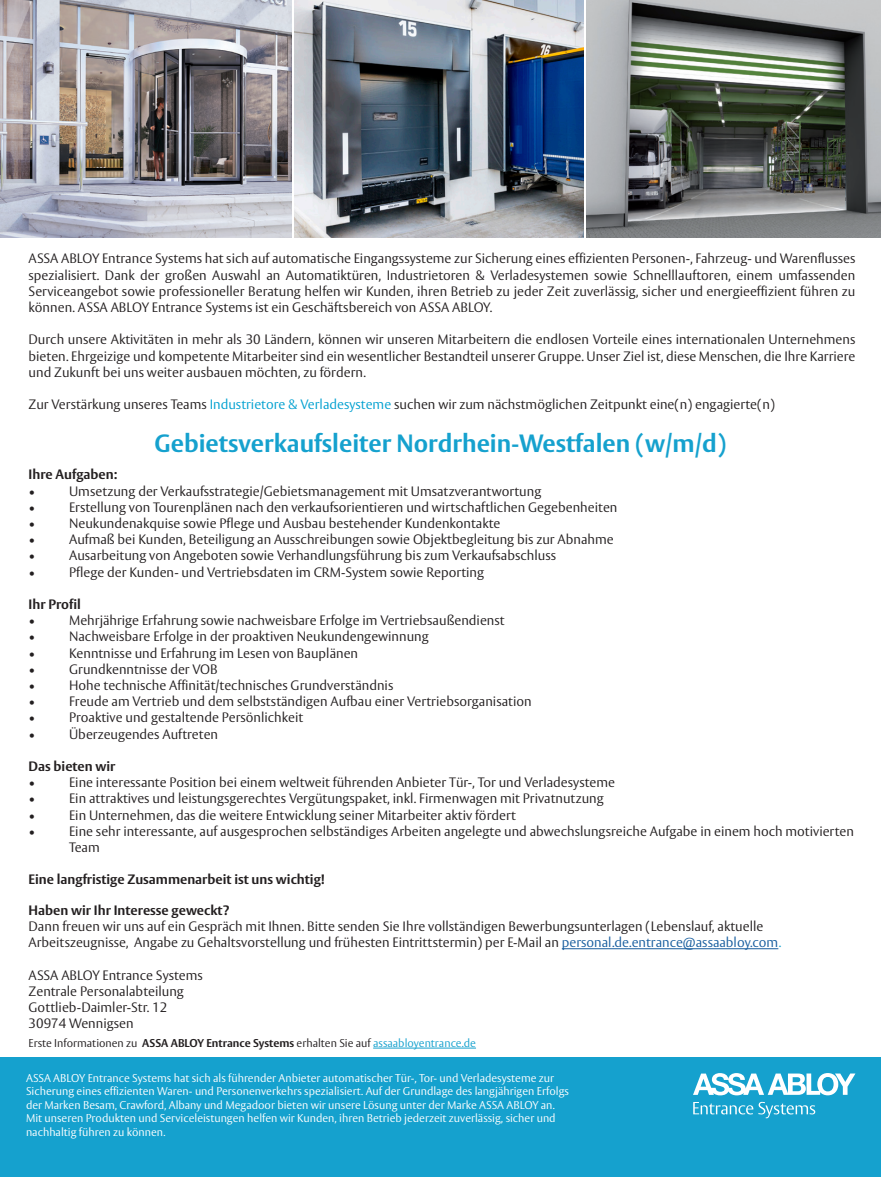
<style>
.page{position:relative;width:881px;height:1177px;background:#fff}
.page>*{position:absolute;margin:0;border:0;box-sizing:border-box;transform-origin:0 0}
.t1{font:700 24.75px "ASSA Vesta";color:#15a1ce}
.t2{font:300 13.5px/16.2px "ASSA Vesta";color:#231f20;text-align:justify}
.t3{font:700 13.5px "ASSA Vesta";color:#231f20}
.t4{font:300 11.25px/13.5px "ASSA Vesta";color:#fff}
.t5{font:300 11.25px "ASSA Vesta";color:#231f20}
.s1{color:#00a0d0}
.s2{color:#175d9e}
.s3{color:#15a1ce}
.s4{font-weight:700}
</style>
<div class="page">
<img style="left:294px;top:0;width:289px;height:237px">
<img style="left:0;top:0;width:291px;height:237px">
<img style="left:586px;top:0;width:294px;height:237px">
<div style="left:0;top:1057px;width:880px;height:120px;background:#15a1ce"></div>
<hr style="left:373px;top:1047px;width:103px;height:1px;background:#15a1ce">
<hr style="left:561px;top:948px;width:217px;height:1px;background:#175d9e">
<svg style="left:693px;top:1073px;width:162px;height:22px"></svg>
<svg style="left:693px;top:1102px;width:122px;height:16px"></svg>
<p class="t2" style="left:29px;top:251px;width:828px">ASSA ABLOY Entrance Systems hat sich auf automatische Eingangssysteme zur Sicherung eines effizienten Personen-, Fahrzeug- und Warenflusses spezialisiert. Dank der großen Auswahl an Automatiktüren, Industrietoren &amp; Verladesystemen sowie Schnelllauftoren, einem umfassenden Serviceangebot sowie professioneller Beratung helfen wir Kunden, ihren Betrieb zu jeder Zeit zuverlässig, sicher und energieeffizient führen zu können. ASSA ABLOY Entrance Systems ist ein Geschäftsbereich von ASSA ABLOY.</p>
<p class="t2" style="left:29px;top:332px;width:828px">Durch unsere Aktivitäten in mehr als 30 Ländern, können wir unseren Mitarbeitern die endlosen Vorteile eines internationalen Unternehmens bieten. Ehrgeizige und kompetente Mitarbeiter sind ein wesentlicher Bestandteil unserer Gruppe. Unser Ziel ist, diese Menschen, die Ihre Karriere und Zukunft bei uns weiter ausbauen möchten, zu fördern.</p>
<p class="t2" style="left:29px;top:397px;width:747px">Zur Verstärkung unseres Teams <span class="s1">Industrietore &amp; Verladesysteme</span> suchen wir zum nächstmöglichen Zeitpunkt eine(n) engagierte(n)</p>
<p class="t1" style="left:154px;top:428px;width:573px">Gebietsverkaufsleiter Nordrhein-Westfalen (w/m/d)</p>
<p class="t3" style="left:29px;top:466px;width:90px">Ihre Aufgaben:</p>
<p class="t2" style="left:29px;top:483px;width:8px">•</p>
<p class="t2" style="left:69px;top:483px;width:473px">Umsetzung der Verkaufsstrategie/Gebietsmanagement mit Umsatzverantwortung</p>
<p class="t2" style="left:29px;top:499px;width:8px">•</p>
<p class="t2" style="left:69px;top:499px;width:549px">Erstellung von Tourenplänen nach den verkaufsorientieren und wirtschaftlichen Gegebenheiten</p>
<p class="t2" style="left:29px;top:516px;width:8px">•</p>
<p class="t2" style="left:69px;top:516px;width:433px">Neukundenakquise sowie Pflege und Ausbau bestehender Kundenkontakte</p>
<p class="t2" style="left:29px;top:532px;width:8px">•</p>
<p class="t2" style="left:69px;top:532px;width:546px">Aufmaß bei Kunden, Beteiligung an Ausschreibungen sowie Objektbegleitung bis zur Abnahme</p>
<p class="t2" style="left:29px;top:548px;width:8px">•</p>
<p class="t2" style="left:69px;top:548px;width:488px">Ausarbeitung von Angeboten sowie Verhandlungsführung bis zum Verkaufsabschluss</p>
<p class="t2" style="left:29px;top:564px;width:8px">•</p>
<p class="t2" style="left:69px;top:564px;width:416px">Pflege der Kunden- und Vertriebsdaten im CRM-System sowie Reporting</p>
<p class="t3" style="left:29px;top:596px;width:54px">Ihr Profil</p>
<p class="t2" style="left:29px;top:613px;width:8px">•</p>
<p class="t2" style="left:69px;top:613px;width:437px">Mehrjährige Erfahrung sowie nachweisbare Erfolge im Vertriebsaußendienst</p>
<p class="t2" style="left:29px;top:629px;width:8px">•</p>
<p class="t2" style="left:69px;top:629px;width:361px">Nachweisbare Erfolge in der proaktiven Neukundengewinnung</p>
<p class="t2" style="left:29px;top:645px;width:8px">•</p>
<p class="t2" style="left:69px;top:645px;width:290px">Kenntnisse und Erfahrung im Lesen von Bauplänen</p>
<p class="t2" style="left:29px;top:661px;width:8px">•</p>
<p class="t2" style="left:69px;top:661px;width:150px">Grundkenntnisse der VOB</p>
<p class="t2" style="left:29px;top:678px;width:8px">•</p>
<p class="t2" style="left:69px;top:678px;width:325px">Hohe technische Affinität/technisches Grundverständnis</p>
<p class="t2" style="left:29px;top:694px;width:8px">•</p>
<p class="t2" style="left:69px;top:694px;width:464px">Freude am Vertrieb und dem selbstständigen Aufbau einer Vertriebsorganisation</p>
<p class="t2" style="left:29px;top:710px;width:8px">•</p>
<p class="t2" style="left:69px;top:710px;width:235px">Proaktive und gestaltende Persönlichkeit</p>
<p class="t2" style="left:29px;top:726px;width:8px">•</p>
<p class="t2" style="left:69px;top:726px;width:150px">Überzeugendes Auftreten</p>
<p class="t3" style="left:29px;top:758px;width:88px">Das bieten wir</p>
<p class="t2" style="left:29px;top:775px;width:8px">•</p>
<p class="t2" style="left:69px;top:775px;width:547px">Eine interessante Position bei einem weltweit führenden Anbieter Tür-, Tor und Verladesysteme</p>
<p class="t2" style="left:29px;top:791px;width:8px">•</p>
<p class="t2" style="left:69px;top:791px;width:536px">Ein attraktives und leistungsgerechtes Vergütungspaket, inkl. Firmenwagen mit Privatnutzung</p>
<p class="t2" style="left:29px;top:807px;width:8px">•</p>
<p class="t2" style="left:69px;top:807px;width:448px">Ein Unternehmen, das die weitere Entwicklung seiner Mitarbeiter aktiv fördert</p>
<p class="t2" style="left:29px;top:823px;width:8px">•</p>
<p class="t2" style="left:69px;top:823px;width:786px">Eine sehr interessante, auf ausgesprochen selbständiges Arbeiten angelegte und abwechslungsreiche Aufgabe in einem hoch motivierten<br>Team</p>
<p class="t3" style="left:29px;top:871px;width:298px">Eine langfristige Zusammenarbeit ist uns wichtig!</p>
<p class="t3" style="left:29px;top:902px;width:202px">Haben wir Ihr Interesse geweckt?</p>
<p class="t2" style="left:29px;top:919px;width:753px">Dann freuen wir uns auf ein Gespräch mit Ihnen. Bitte senden Sie Ihre vollständigen Bewerbungsunterlagen (Lebenslauf, aktuelle<br>Arbeitszeugnisse, Angabe zu Gehaltsvorstellung und frühesten Eintrittstermin) per E-Mail an <span class="s2">personal.de.entrance@assaabloy.com</span><span class="s3">.</span></p>
<p class="t2" style="left:29px;top:967px;width:176px">ASSA ABLOY Entrance Systems</p>
<p class="t2" style="left:29px;top:984px;width:157px">Zentrale Personalabteilung</p>
<p class="t2" style="left:29px;top:1000px;width:140px">Gottlieb-Daimler-Str. 12</p>
<p class="t2" style="left:29px;top:1016px;width:106px">30974 Wennigsen</p>
<p class="t5" style="left:29px;top:1036px;width:449px">Erste Informationen zu <span class="s4">ASSA ABLOY Entrance Systems</span> erhalten Sie auf <span class="s3">assaabloyentrance.de</span></p>
<p class="t4" style="left:26px;top:1071px;width:544px">ASSA ABLOY Entrance Systems hat sich als führender Anbieter automatischer Tür-, Tor- und Verladesysteme zur Sicherung eines effizienten Waren- und Personenverkehrs spezialisiert. Auf der Grundlage des langjährigen Erfolgs der Marken Besam, Crawford, Albany und Megadoor bieten wir unsere Lösung unter der Marke ASSA ABLOY an.<br>Mit unseren Produkten und Serviceleistungen helfen wir Kunden, ihren Betrieb jederzeit zuverlässig, sicher und nachhaltig führen zu können.</p>
</div>
